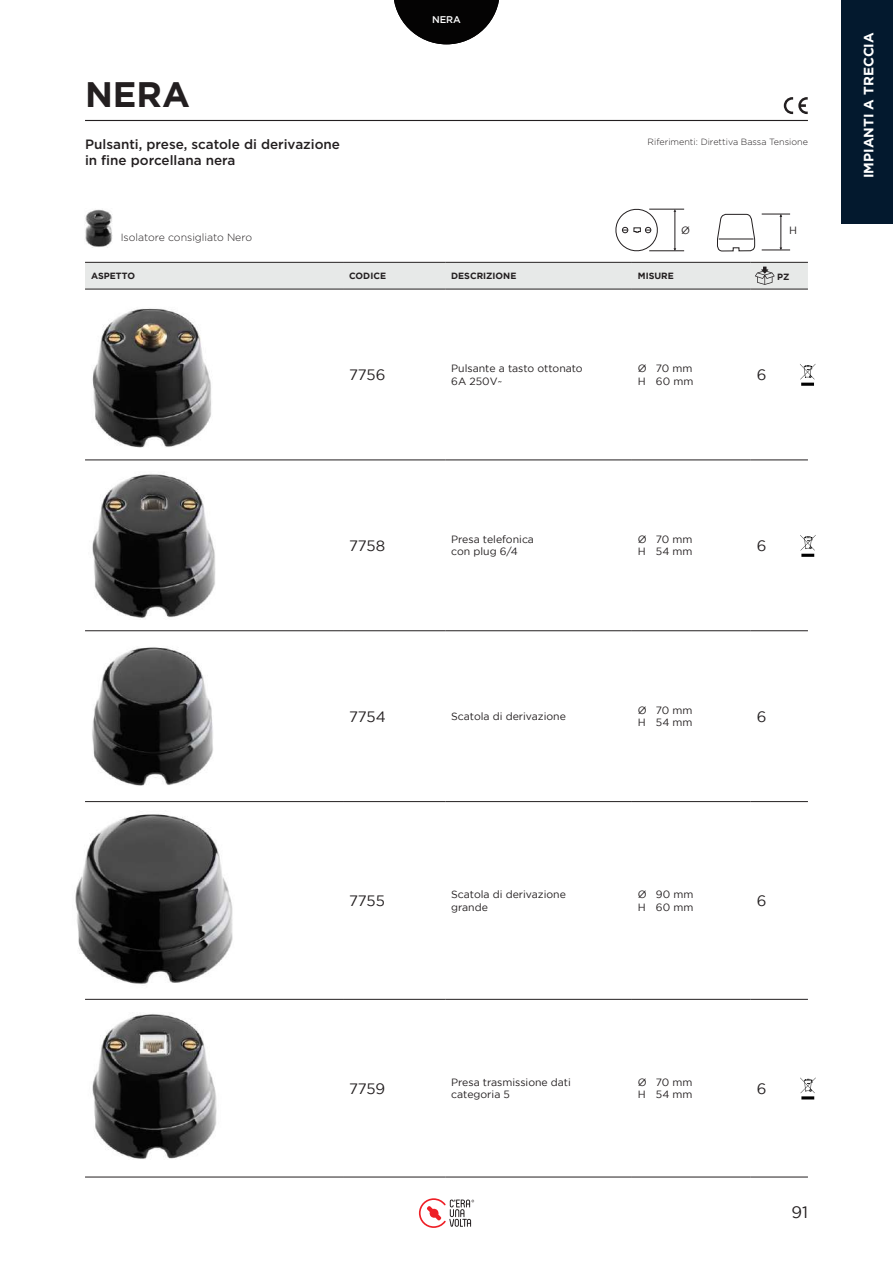
<style>
.page{position:relative;width:893px;height:1263px;background:#fff}
.page>*{position:absolute;margin:0;border:0;box-sizing:border-box;transform-origin:0 0}
.t1{font:700 35.25px "Gotham";color:#231f20}
.t2{font:16.5px "Gotham";color:#231f20}
.t3{font:15px "Gotham";color:#231f20}
.t4{font:500 13.5px/16.2px "Gotham";color:#231f20}
.t5{font:700 13.5px "Gotham";color:#fff}
.t6{font:10.5px/12.6px "Gotham";color:#231f20}
.t7{font:300 10.5px "Gotham";color:#231f20}
.t8{font:500 9.75px "Gotham";color:#fff}
.t9{font:300 9px "Gotham";color:#231f20}
.t10{font:700 9px "Gotham";color:#231f20}
</style>
<div class="page">
<svg style="left:419px;top:1198px;width:55px;height:30px"></svg>
<hr style="left:343px;top:289px;width:102px;height:1px;background:#231f20">
<hr style="left:445px;top:289px;width:187px;height:1px;background:#231f20">
<hr style="left:632px;top:289px;width:119px;height:1px;background:#231f20">
<hr style="left:751px;top:289px;width:57px;height:1px;background:#231f20">
<hr style="left:343px;top:459px;width:102px;height:1px;background:#231f20">
<hr style="left:445px;top:459px;width:187px;height:1px;background:#231f20">
<hr style="left:632px;top:459px;width:119px;height:1px;background:#231f20">
<hr style="left:751px;top:459px;width:57px;height:1px;background:#231f20">
<hr style="left:343px;top:630px;width:102px;height:1px;background:#231f20">
<hr style="left:445px;top:630px;width:187px;height:1px;background:#231f20">
<hr style="left:632px;top:630px;width:119px;height:1px;background:#231f20">
<hr style="left:751px;top:630px;width:57px;height:1px;background:#231f20">
<hr style="left:343px;top:801px;width:102px;height:1px;background:#231f20">
<hr style="left:445px;top:801px;width:187px;height:1px;background:#231f20">
<hr style="left:632px;top:801px;width:119px;height:1px;background:#231f20">
<hr style="left:751px;top:801px;width:57px;height:1px;background:#231f20">
<hr style="left:343px;top:999px;width:102px;height:1px;background:#231f20">
<hr style="left:445px;top:999px;width:187px;height:1px;background:#231f20">
<hr style="left:632px;top:999px;width:119px;height:1px;background:#231f20">
<hr style="left:751px;top:999px;width:57px;height:1px;background:#231f20">
<hr style="left:343px;top:1177px;width:102px;height:1px;background:#231f20">
<hr style="left:445px;top:1177px;width:187px;height:1px;background:#231f20">
<hr style="left:632px;top:1177px;width:119px;height:1px;background:#231f20">
<hr style="left:751px;top:1177px;width:57px;height:1px;background:#231f20">
<hr style="left:85px;top:289px;width:258px;height:1px;background:#231f20">
<hr style="left:85px;top:630px;width:258px;height:1px;background:#231f20">
<hr style="left:85px;top:801px;width:258px;height:1px;background:#231f20">
<hr style="left:85px;top:999px;width:258px;height:1px;background:#231f20">
<hr style="left:85px;top:1177px;width:258px;height:1px;background:#231f20">
<hr style="left:85px;top:459px;width:258px;height:1px;background:#231f20">
<svg style="left:85px;top:262px;width:723px;height:27px;background:#dddedd"></svg>
<img style="left:92px;top:308px;width:119px;height:140px">
<img style="left:92px;top:647px;width:121px;height:139px">
<img style="left:75px;top:814px;width:158px;height:170px">
<hr style="left:85px;top:120px;width:723px;height:1px;background:#231f20">
<svg style="left:784px;top:97px;width:24px;height:17px"></svg>
<img style="left:92px;top:474px;width:124px;height:144px">
<img style="left:92px;top:1014px;width:125px;height:145px">
<svg style="left:394px;top:0;width:105px;height:44px"></svg>
<hr style="left:675px;top:211px;width:1px;height:39px;background:#231f20">
<hr style="left:649px;top:209px;width:35px;height:1px;background:#231f20">
<hr style="left:649px;top:251px;width:35px;height:1px;background:#231f20">
<hr style="left:781px;top:214px;width:1px;height:35px;background:#231f20">
<svg style="left:762px;top:214px;width:28px;height:3px"></svg>
<svg style="left:762px;top:247px;width:28px;height:4px"></svg>
<svg style="left:717px;top:214px;width:38px;height:38px"></svg>
<hr style="left:719px;top:239px;width:34px;height:1px;background:#231f20">
<svg style="left:615px;top:208px;width:45px;height:44px"></svg>
<svg style="left:800px;top:364px;width:15px;height:22px"></svg>
<svg style="left:800px;top:535px;width:16px;height:22px"></svg>
<svg style="left:800px;top:1077px;width:16px;height:22px"></svg>
<img style="left:85px;top:209px;width:27px;height:38px">
<div style="left:842px;top:0;width:51px;height:223px;background:#03192e"></div>
<p class="t8" style="left:432px;top:14px;width:30px">NERA</p>
<h1 class="t1" style="left:85px;top:74px;width:107px">NERA</h1>
<p class="t4" style="left:85px;top:136px;width:257px">Pulsanti, prese, scatole di derivazione in fine porcellana nera</p>
<p class="t9" style="left:648px;top:137px;width:162px">Riferimenti: Direttiva Bassa Tensione</p>
<p class="t7" style="left:121px;top:231px;width:133px">Isolatore consigliato Nero</p>
<p class="t6" style="left:681px;top:224px;width:10px">Ø</p>
<p class="t6" style="left:789px;top:224px;width:9px">H</p>
<p class="t10" style="left:91px;top:271px;width:46px">ASPETTO</p>
<p class="t10" style="left:349px;top:271px;width:39px">CODICE</p>
<p class="t10" style="left:451px;top:271px;width:67px">DESCRIZIONE</p>
<p class="t10" style="left:638px;top:271px;width:37px">MISURE</p>
<p class="t10" style="left:777px;top:271px;width:14px">PZ</p>
<h3 class="t3" style="left:349px;top:366px;width:38px">7756</h3>
<p class="t6" style="left:451px;top:362px;width:133px">Pulsante a tasto ottonato<br>6A 250V~</p>
<p class="t6" style="left:638px;top:362px;width:57px">Ø 70 mm<br>H 60 mm</p>
<h3 class="t3" style="left:757px;top:366px;width:11px">6</h3>
<p class="t5" style="left:861px;top:178px;width:147px;rotate:-90deg">IMPIANTI A TRECCIA</p>
<h3 class="t3" style="left:349px;top:537px;width:38px">7758</h3>
<p class="t6" style="left:451px;top:533px;width:84px">Presa telefonica con plug 6/4</p>
<p class="t6" style="left:638px;top:533px;width:56px">Ø 70 mm<br>H 54 mm</p>
<h3 class="t3" style="left:757px;top:537px;width:11px">6</h3>
<h3 class="t3" style="left:349px;top:708px;width:38px">7754</h3>
<p class="t6" style="left:451px;top:710px;width:116px">Scatola di derivazione</p>
<p class="t6" style="left:638px;top:703px;width:56px">Ø 70 mm<br>H 54 mm</p>
<h3 class="t3" style="left:757px;top:708px;width:11px">6</h3>
<h3 class="t3" style="left:349px;top:892px;width:37px">7755</h3>
<p class="t6" style="left:451px;top:888px;width:116px">Scatola di derivazione grande</p>
<p class="t6" style="left:638px;top:888px;width:57px">Ø 90 mm<br>H 60 mm</p>
<h3 class="t3" style="left:757px;top:892px;width:11px">6</h3>
<h3 class="t3" style="left:349px;top:1080px;width:38px">7759</h3>
<p class="t6" style="left:451px;top:1075px;width:121px">Presa trasmissione dati categoria 5</p>
<p class="t6" style="left:638px;top:1075px;width:56px">Ø 70 mm<br>H 54 mm</p>
<h3 class="t3" style="left:757px;top:1080px;width:11px">6</h3>
<h2 class="t2" style="left:791px;top:1203px;width:18px">91</h2>
</div>
